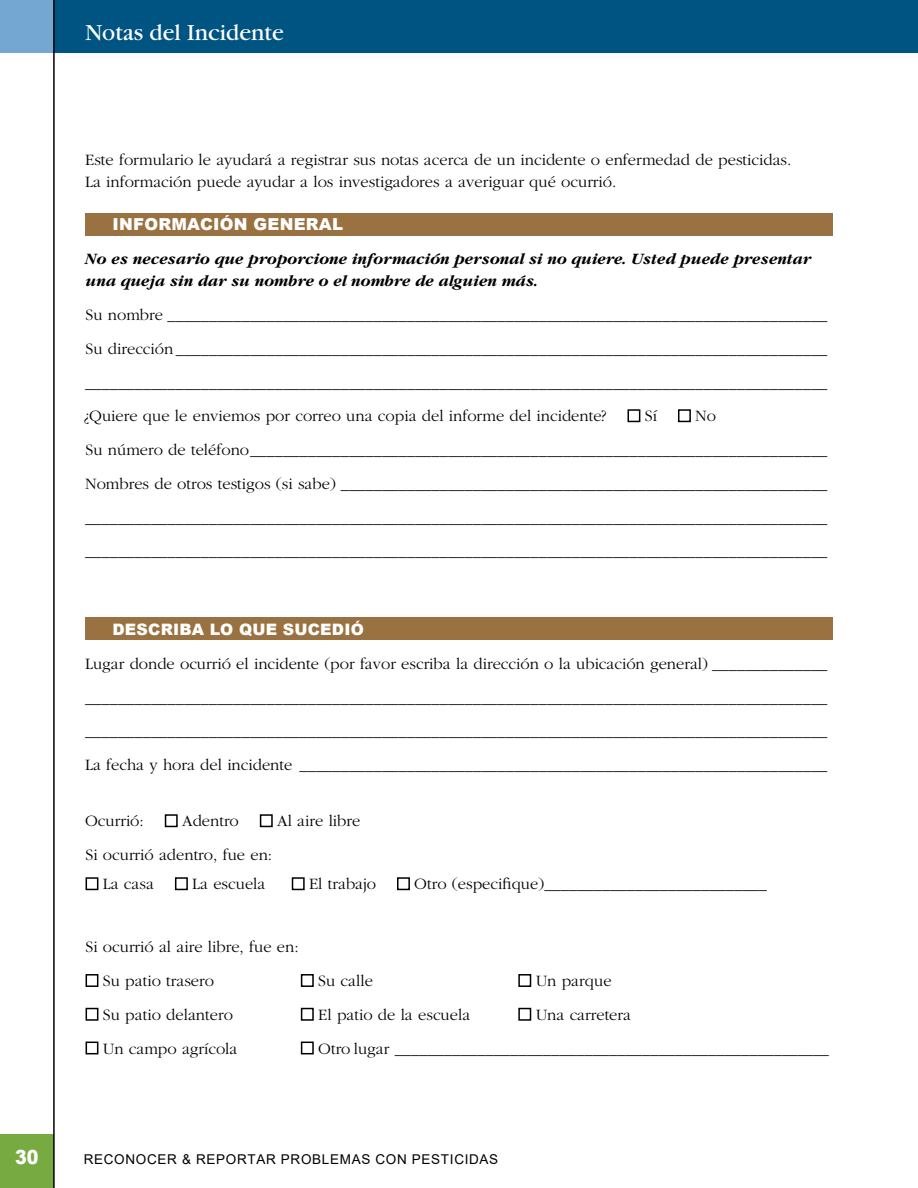
<style>
.page{position:relative;width:918px;height:1188px;background:#fff}
.page>*{position:absolute;margin:0;border:0;box-sizing:border-box;transform-origin:0 0}
.t1{font:24px "Garamond Book 2";color:#fff}
.t2{font:900 19.5px "Arial";color:#fff;scale:.9 1}
.t3{font:300 16.5px/33.8px "Garamond";color:#000}
.t4{font:italic 700 16.5px/22.5px "Garamond";color:#000}
.t5{font:900 16.5px "Arial";letter-spacing:.015em;color:#fff}
.t6{font:900 15.75px "Arial";letter-spacing:.015em;color:#fff}
.t7{font:13.5px "Arial";letter-spacing:.05em;color:#000}
</style>
<div class="page">
<div style="left:54px;top:0;width:864px;height:53px;background:#005482"></div>
<div style="left:0;top:0;width:54px;height:53px;background:#75a7d3"></div>
<div style="left:0;top:1134px;width:54px;height:54px;background:#78aa42"></div>
<hr style="left:53px;top:0;width:2px;height:1188px;background:#000">
<div style="left:85px;top:213px;width:748px;height:23px;background:#9a7141"></div>
<div style="left:628px;top:409px;width:12px;height:13px;border:2px solid #000"></div>
<div style="left:678px;top:409px;width:13px;height:13px;border:2px solid #000"></div>
<div style="left:85px;top:618px;width:748px;height:22px;background:#9a7141"></div>
<div style="left:165px;top:814px;width:13px;height:13px;border:2px solid #000"></div>
<div style="left:260px;top:814px;width:13px;height:13px;border:2px solid #000"></div>
<div style="left:86px;top:877px;width:12px;height:13px;border:2px solid #000"></div>
<div style="left:175px;top:877px;width:13px;height:13px;border:2px solid #000"></div>
<div style="left:292px;top:877px;width:13px;height:13px;border:2px solid #000"></div>
<div style="left:397px;top:877px;width:13px;height:13px;border:2px solid #000"></div>
<div style="left:86px;top:974px;width:12px;height:13px;border:2px solid #000"></div>
<div style="left:86px;top:1008px;width:12px;height:13px;border:2px solid #000"></div>
<div style="left:86px;top:1042px;width:12px;height:12px;border:2px solid #000"></div>
<div style="left:301px;top:974px;width:13px;height:13px;border:2px solid #000"></div>
<div style="left:301px;top:1008px;width:13px;height:13px;border:2px solid #000"></div>
<div style="left:301px;top:1042px;width:13px;height:12px;border:2px solid #000"></div>
<div style="left:518px;top:974px;width:13px;height:13px;border:2px solid #000"></div>
<div style="left:518px;top:1008px;width:13px;height:13px;border:2px solid #000"></div>
<p class="t2" style="left:15px;top:1143px;width:28px">30</p>
<h1 class="t1" style="left:85px;top:20px;width:201px">Notas del Incidente</h1>
<p class="t3" style="left:85px;top:149px;width:708px;line-height:22.5px">Este formulario le ayudará a registrar sus notas acerca de un incidente o enfermedad de pesticidas.<br>La información puede ayudar a los investigadores a averiguar qué ocurrió.</p>
<h2 class="t5" style="left:112px;top:212px;width:232px">INFORMACIÓN GENERAL</h2>
<p class="t4" style="left:84px;top:248px;width:728px">No es necesario que proporcione información personal si no quiere. Usted puede presentar una queja sin dar su nombre o el nombre de alguien más.</p>
<p class="t3" style="left:85px;top:298px;width:744px">Su nombre ________________________________________________________________________________</p>
<p class="t3" style="left:85px;top:332px;width:744px">Su dirección_______________________________________________________________________________</p>
<p class="t3" style="left:85px;top:366px;width:744px">__________________________________________________________________________________________</p>
<p class="t3" style="left:84px;top:400px;width:524px">¿Quiere que le enviemos por correo una copia del informe del incidente?</p>
<p class="t3" style="left:645px;top:400px;width:14px">Sí</p>
<p class="t3" style="left:695px;top:400px;width:22px">No</p>
<p class="t3" style="left:85px;top:433px;width:744px">Su número de teléfono______________________________________________________________________</p>
<p class="t3" style="left:85px;top:467px;width:744px">Nombres de otros testigos (si sabe) ___________________________________________________________</p>
<p class="t3" style="left:85px;top:501px;width:744px">__________________________________________________________________________________________ __________________________________________________________________________________________</p>
<h2 class="t6" style="left:112px;top:618px;width:253px">DESCRIBA LO QUE SUCEDIÓ</h2>
<p class="t3" style="left:85px;top:647px;width:744px">Lugar donde ocurrió el incidente (por favor escriba la dirección o la ubicación general) ______________</p>
<p class="t3" style="left:85px;top:681px;width:744px">__________________________________________________________________________________________ __________________________________________________________________________________________</p>
<p class="t3" style="left:85px;top:748px;width:744px">La fecha y hora del incidente ________________________________________________________________</p>
<p class="t3" style="left:85px;top:805px;width:60px">Ocurrió:</p>
<p class="t3" style="left:182px;top:805px;width:58px">Adentro</p>
<p class="t3" style="left:277px;top:805px;width:85px">Al aire libre</p>
<p class="t3" style="left:85px;top:838px;width:188px">Si ocurrió adentro, fue en:</p>
<p class="t3" style="left:103px;top:868px;width:53px">La casa</p>
<p class="t3" style="left:192px;top:868px;width:75px">La escuela</p>
<p class="t3" style="left:309px;top:868px;width:68px">El trabajo</p>
<p class="t3" style="left:414px;top:868px;width:354px">Otro (especifque)___________________________</p>
<p class="t3" style="left:85px;top:931px;width:215px">Si ocurrió al aire libre, fue en:</p>
<p class="t3" style="left:103px;top:964px;width:113px">Su patio trasero</p>
<p class="t3" style="left:318px;top:964px;width:56px">Su calle</p>
<p class="t3" style="left:536px;top:964px;width:77px">Un parque</p>
<p class="t3" style="left:103px;top:998px;width:132px">Su patio delantero</p>
<p class="t3" style="left:318px;top:998px;width:154px">El patio de la escuela</p>
<p class="t3" style="left:536px;top:998px;width:97px">Una carretera</p>
<p class="t3" style="left:103px;top:1032px;width:136px">Un campo agrícola</p>
<p class="t3" style="left:318px;top:1032px;width:512px">Otro lugar _____________________________________________________</p>
<p class="t7" style="left:84px;top:1150px;width:416px">RECONOCER &amp; REPORTAR PROBLEMAS CON PESTICIDAS</p>
</div>
